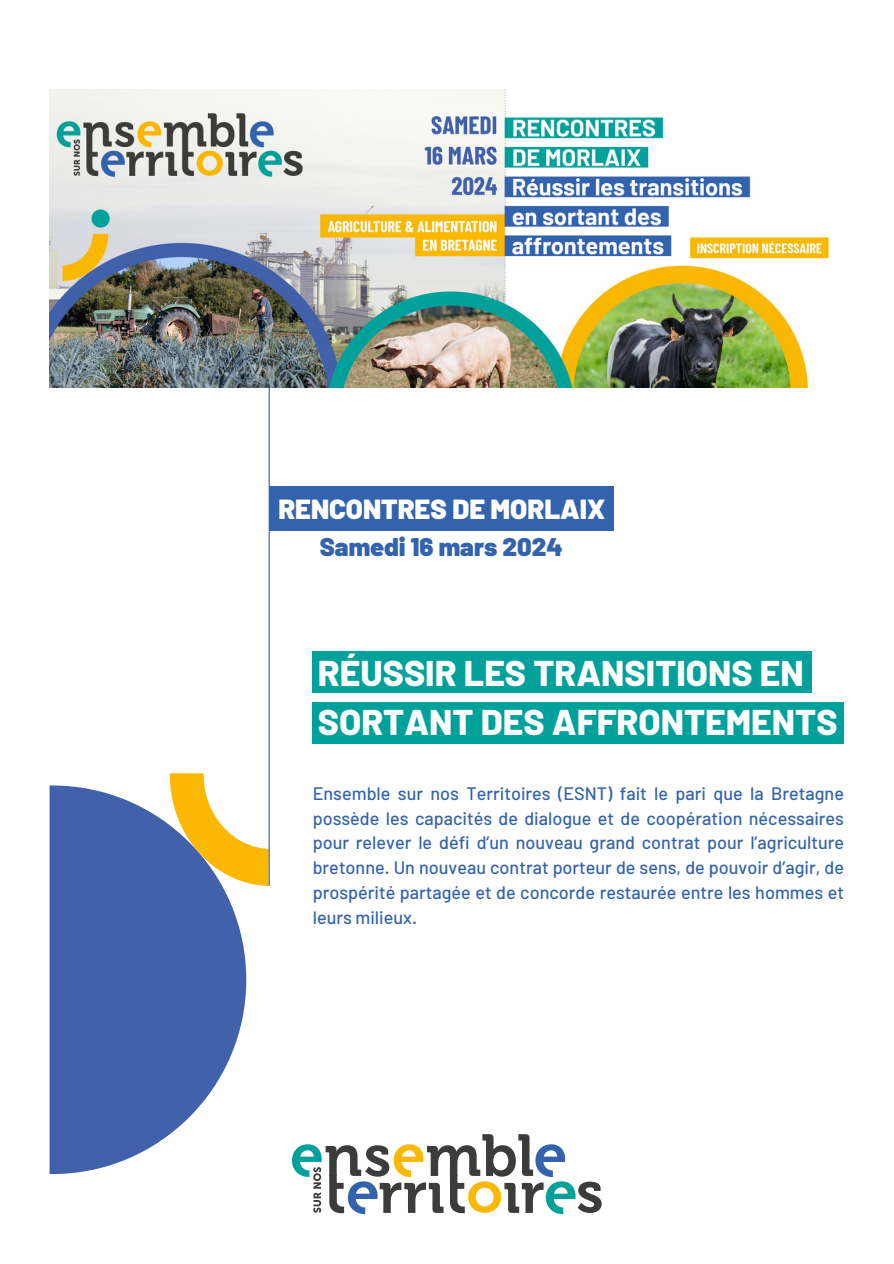
<style>
.page{position:relative;width:894px;height:1264px;background:#fff}
.page>*{position:absolute;margin:0;border:0;box-sizing:border-box;transform-origin:0 0}
.t1{font:800 35.7px/48.8px "Barlow";color:#fff}
.t2{font:900 27.6px "Barlow";color:#fff}
.t3{font:900 25.5px "Barlow";color:#3363ac}
.t4{font:500 18px/24.8px "Barlow";color:#3363ac;text-align:justify}
</style>
<div class="page">
<svg style="left:50px;top:785px;width:196px;height:388px;background:#5d78b7"></svg>
<svg style="left:170px;top:773px;width:98px;height:113px"></svg>
<svg style="left:292px;top:1134px;width:309px;height:79px"></svg>
<hr style="left:268px;top:354px;width:2px;height:532px;background:#3363ac">
<img style="left:50px;top:89px;width:779px;height:298px">
<div style="left:269px;top:486px;width:344px;height:44px;background:#3363ac"></div>
<div style="left:313px;top:702px;width:530px;height:42px;background:#00a19a"></div>
<div style="left:313px;top:651px;width:498px;height:42px;background:#00a19a"></div>
<h2 class="t2" style="left:278px;top:491px;width:328px">RENCONTRES DE MORLAIX</h2>
<p class="t3" style="left:319px;top:531px;width:244px">Samedi 16 mars 2024</p>
<h3 class="t1" style="left:318px;top:647px;width:521px">RÉUSSIR LES TRANSITIONS EN<br>SORTANT DES AFFRONTEMENTS</h3>
<h1 class="t4" style="left:313px;top:780px;width:532px">Ensemble sur nos Territoires (ESNT) fait le pari que la Bretagne possède les capacités de dialogue et de coopération nécessaires pour relever le défi d’un nouveau grand contrat pour l’agriculture bretonne. Un nouveau contrat porteur de sens, de pouvoir d’agir, de prospérité partagée et de concorde restaurée entre les hommes et leurs milieux.</h1>
</div>
